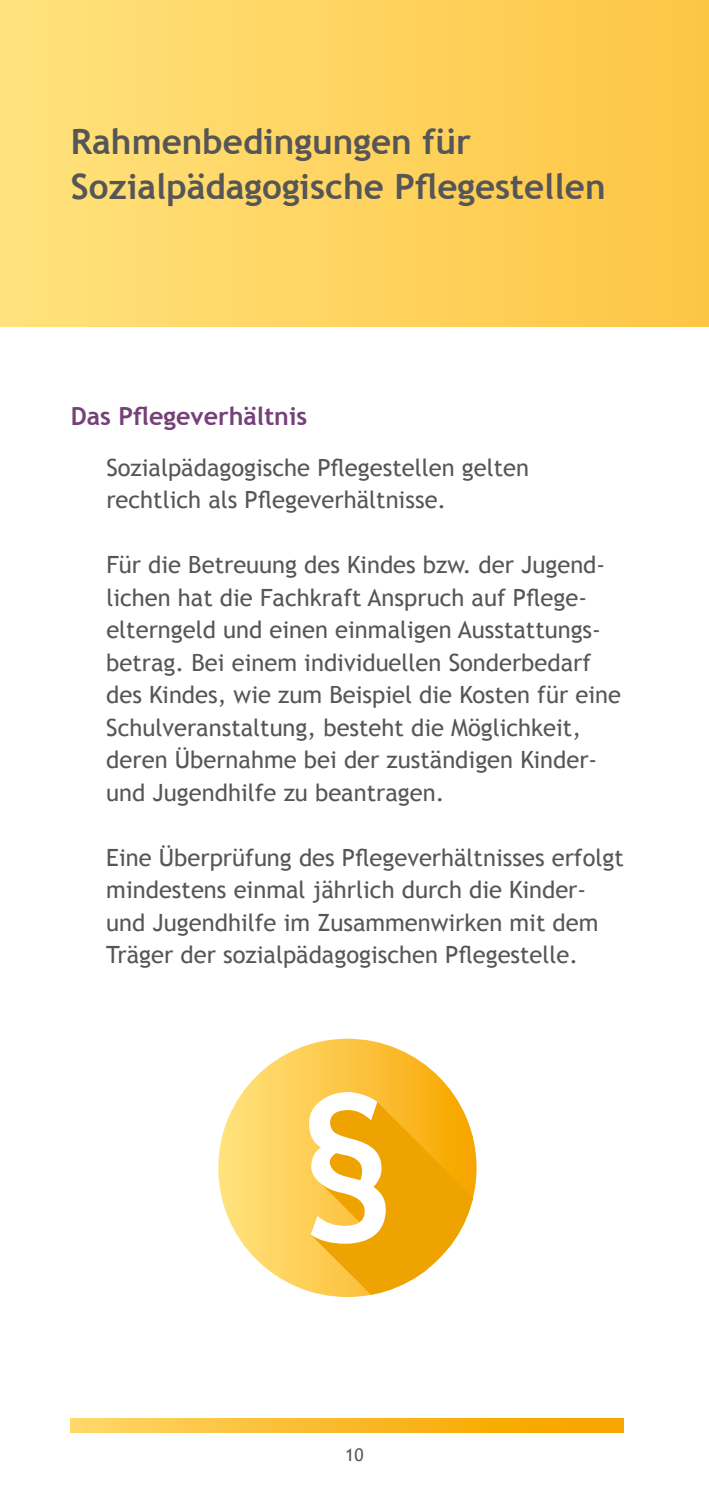
<style>
.page{position:relative;width:709px;height:1489px;background:#fff}
.page>*{position:absolute;margin:0;border:0;box-sizing:border-box;transform-origin:0 0}
.t1{font:700 35px/45px "Trebuchet MS";color:#565656}
.t2{font:700 25px "Trebuchet MS";color:#764078}
.t3{font:23.75px/32.5px "Trebuchet MS";color:#565656}
.t4{font:17.5px "Trebuchet MS";color:#565656}
</style>
<div class="page">
<svg style="left:71px;top:1418px;width:553px;height:14px;background:#faba2a"></svg>
<div style="left:0;top:0;width:709px;height:327px;background:linear-gradient(to right,#ffe27d,#fdc544)"></div>
<svg style="left:218px;top:1038px;width:258px;height:258px;background:#fed15c"></svg>
<svg style="left:307px;top:1091px;width:169px;height:205px"></svg>
<h1 class="t1" style="left:71px;top:119px;width:536px">Rahmenbedingungen für -Sozialpädagogische Pflegestellen</h1>
<p class="t2" style="left:71px;top:401px;width:238px">Das Pflegeverhältnis</p>
<p class="t3" style="left:106px;top:451px;width:424px">Sozialpädagogische Pflegestellen gelten rechtlich als Pflegeverhältnisse.</p>
<p class="t3" style="left:106px;top:549px;width:516px">Für die Betreuung des Kindes bzw. der Jugend&shy;lichen hat die Fachkraft Anspruch auf Pflege&shy;elterngeld und einen einmaligen Ausstattungs&shy;betrag. Bei einem individuellen Sonderbedarf des Kindes, wie zum Beispiel die Kosten für eine Schulveranstaltung, besteht die Möglichkeit, deren Übernahme bei der zuständigen Kinder&shy;und Jugendhilfe zu beantragen.</p>
<p class="t3" style="left:106px;top:841px;width:519px">Eine Überprüfung des Pflegeverhältnisses erfolgt mindestens einmal jährlich durch die Kinder&shy;und Jugendhilfe im Zusammenwirken mit dem Träger der sozialpädagogischen Pflegestelle.</p>
<p class="t4" style="left:345px;top:1443px;width:20px">10</p>
</div>
